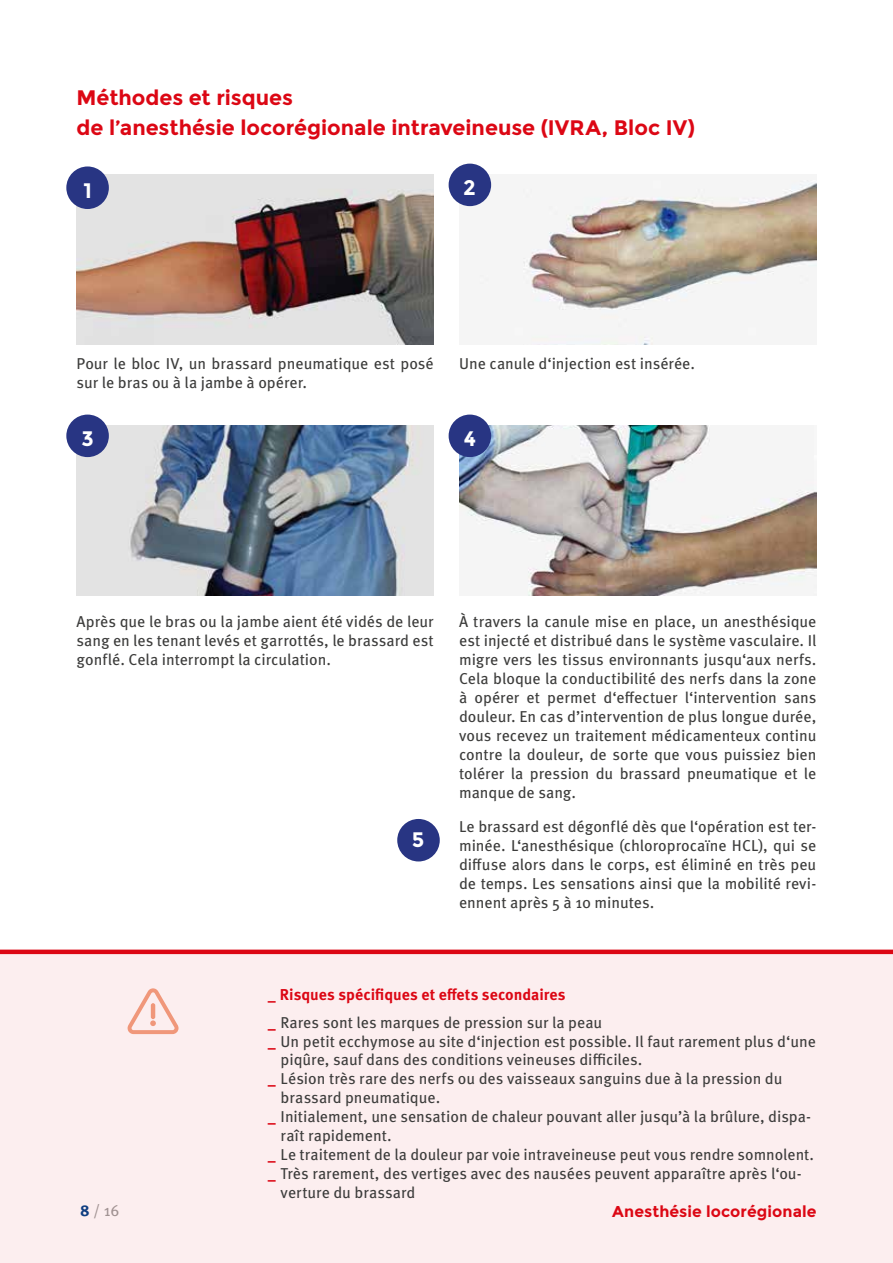
<style>
.page{position:relative;width:893px;height:1263px;background:#fff}
.page>*{position:absolute;margin:0;border:0;box-sizing:border-box;transform-origin:0 0}
.t1{font:700 21px/30px "Montserrat";color:#dc0714}
.t2{font:700 21px "Montserrat";color:#fff}
.t3{font:15.75px/18.9px "Meta Pro";color:#3c3c3b;text-align:justify}
.t4{font:700 15.75px/27.5px "Meta Pro";color:#dc0714}
.t5{font:700 15.75px "Montserrat";letter-spacing:.005em;color:#dc0714}
.t6{font:15.75px "Meta Pro";color:#9d9d9c}
.s1{font-weight:400;color:#3c3c3b}
.s2{font-weight:700;color:#dc0714}
.s3{font-weight:700;color:#004289}
</style>
<div class="page">
<div style="left:0;top:954px;width:893px;height:309px;background:#fceeef"></div>
<img style="left:77px;top:174px;width:357px;height:170px">
<img style="left:459px;top:174px;width:357px;height:170px">
<img style="left:77px;top:425px;width:357px;height:170px">
<img style="left:459px;top:425px;width:357px;height:170px">
<div style="left:66px;top:166px;width:43px;height:43px;background:#283583;border-radius:50%"></div>
<div style="left:0;top:949px;width:893px;height:5px;background:#dc0714"></div>
<div style="left:449px;top:164px;width:42px;height:42px;background:#283583;border-radius:50%"></div>
<div style="left:66px;top:415px;width:43px;height:42px;background:#283583;border-radius:50%"></div>
<div style="left:449px;top:415px;width:42px;height:42px;background:#283583;border-radius:50%"></div>
<div style="left:397px;top:819px;width:43px;height:42px;background:#283583;border-radius:50%"></div>
<svg style="left:127px;top:988px;width:52px;height:46px"></svg>
<h1 class="t1" style="left:77px;top:83px;width:620px">Méthodes et risques<br>de l’anesthésie locorégionale intraveineuse (IVRA, Bloc IV)</h1>
<h1 class="t2" style="left:83px;top:178px;width:10px">1</h1>
<h1 class="t2" style="left:463px;top:175px;width:14px">2</h1>
<p class="t3" style="left:77px;top:353px;width:359px">Pour le bloc IV, un brassard pneumatique est posé sur le bras ou à la jambe à opérer.</p>
<p class="t3" style="left:459px;top:353px;width:237px">Une canule d‘injection est insérée.</p>
<h1 class="t2" style="left:81px;top:426px;width:14px">3</h1>
<h1 class="t2" style="left:464px;top:426px;width:14px">4</h1>
<p class="t3" style="left:77px;top:611px;width:359px">Après que le bras ou la jambe aient été vidés de leur sang en les tenant levés et garrottés, le brassard est gonflé. Cela interrompt la circulation.</p>
<p class="t3" style="left:459px;top:611px;width:359px">À travers la canule mise en place, un anesthésique est injecté et distribué dans le système vasculaire. Il migre vers les tissus environnants jusqu‘aux nerfs.<br>Cela bloque la conductibilité des nerfs dans la zone à opérer et permet d‘effectuer l‘intervention sans douleur. En cas d’intervention de plus longue durée, vous recevez un traitement médicamenteux continu contre la douleur, de sorte que vous puissiez bien tolérer la pression du brassard pneumatique et le manque de sang.</p>
<p class="t3" style="left:459px;top:816px;width:359px">Le brassard est dégonflé dès que l‘opération est ter&shy;minée. L‘anesthésique (chloroprocaïne HCL), qui se diffuse alors dans le corps, est éliminé en très peu de temps. Les sensations ainsi que la mobilité revi&shy;ennent après 5 à 10 minutes.</p>
<h1 class="t2" style="left:412px;top:827px;width:14px">5</h1>
<p class="t4" style="left:268px;top:980px;width:336px">_ Risques spécifiques et effets secondaires<br>_ <span class="s1">Rares sont les marques de pression sur la peau</span></p>
<p class="t3" style="left:268px;top:1030px;width:549px"><span class="s2">_</span> Un petit ecchymose au site d‘injection est possible. Il faut rarement plus d‘une</p>
<p class="t3" style="left:281px;top:1049px;width:363px">piqûre, sauf dans des conditions veineuses difficiles.</p>
<p class="t3" style="left:268px;top:1068px;width:516px"><span class="s2">_</span> Lésion très rare des nerfs ou des vaisseaux sanguins due à la pression du</p>
<p class="t3" style="left:281px;top:1087px;width:161px">brassard pneumatique.</p>
<p class="t3" style="left:268px;top:1106px;width:545px"><span class="s2">_</span> Initialement, une sensation de chaleur pouvant aller jusqu’à la brûlure, dispa-</p>
<p class="t3" style="left:281px;top:1125px;width:113px">raît rapidement.</p>
<p class="t3" style="left:268px;top:1144px;width:548px"><span class="s2">_</span> Le traitement de la douleur par voie intraveineuse peut vous rendre somnolent.</p>
<p class="t3" style="left:268px;top:1163px;width:535px"><span class="s2">_</span> Très rarement, des vertiges avec des nausées peuvent apparaître après l‘ou-</p>
<p class="t3" style="left:281px;top:1182px;width:136px">verture du brassard</p>
<p class="t6" style="left:80px;top:1199px;width:41px"><span class="s3">8</span> / 16</p>
<p class="t5" style="left:612px;top:1202px;width:206px">Anesthésie locorégionale</p>
</div>
